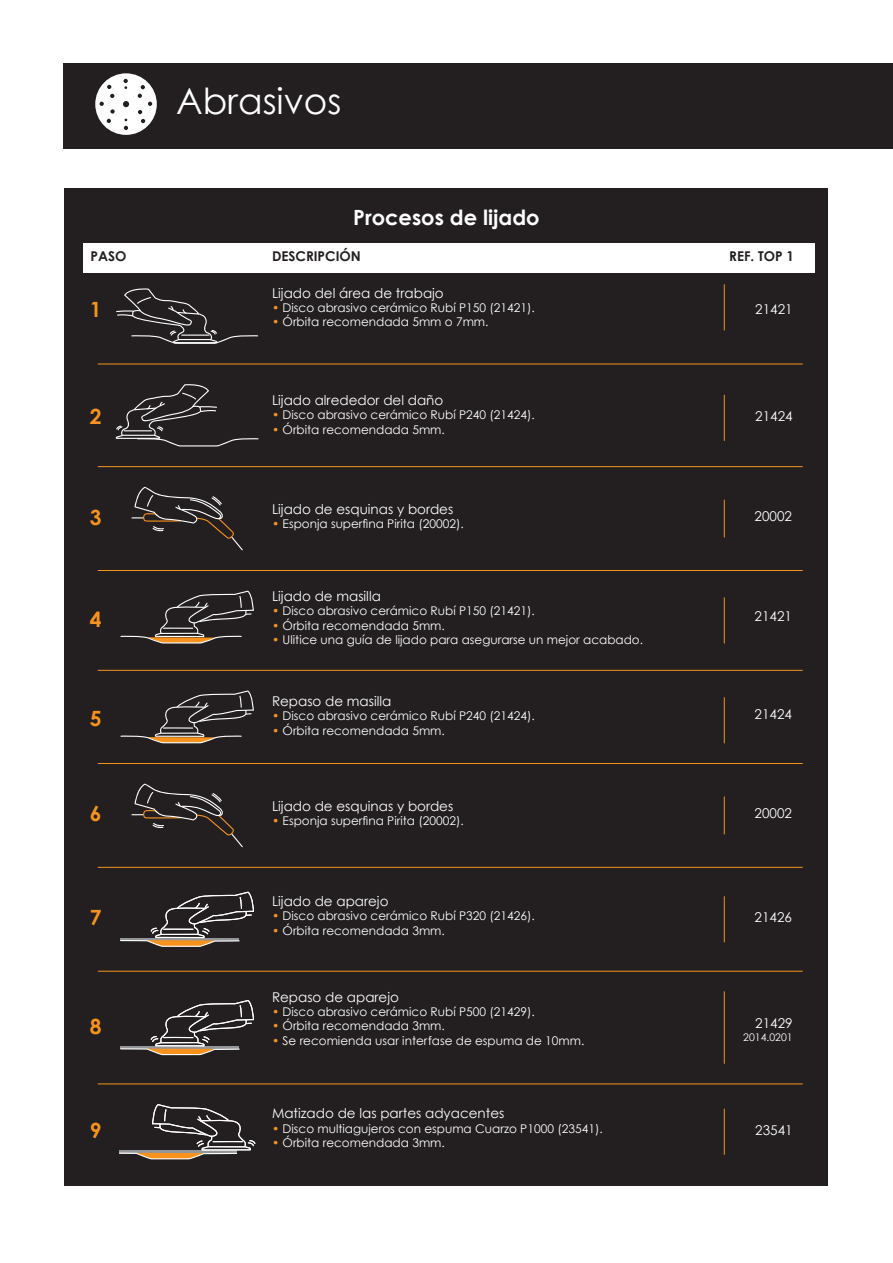
<style>
.page{position:relative;width:893px;height:1263px;background:#fff}
.page>*{position:absolute;margin:0;border:0;box-sizing:border-box;transform-origin:0 0}
.t1{font:36px "Century Gothic";color:#fff}
.t2{font:700 21px "Century Gothic";color:#fff}
.t3{font:700 21px "Century Gothic";color:#f7931d}
.t4{font:13.5px "Century Gothic";color:#fff}
.t5{font:700 13.5px "Century Gothic";color:#231f20}
.t6{font:12px "Century Gothic";color:#fff}
.t7{font:10.5px "Century Gothic";color:#fff}
.s1{color:#f7931d}
</style>
<div class="page">
<div style="left:64px;top:63px;width:829px;height:85px;background:#231f20"></div>
<div style="left:65px;top:189px;width:763px;height:997px;background:#231f20"></div>
<div style="left:83px;top:243px;width:731px;height:29px;background:#fff"></div>
<hr style="left:98px;top:364px;width:705px;height:1px;background:#f7931d">
<hr style="left:98px;top:466px;width:705px;height:1px;background:#f7931d">
<hr style="left:98px;top:570px;width:705px;height:1px;background:#f7931d">
<hr style="left:98px;top:763px;width:705px;height:1px;background:#f7931d">
<hr style="left:98px;top:670px;width:705px;height:1px;background:#f7931d">
<hr style="left:98px;top:867px;width:705px;height:1px;background:#f7931d">
<hr style="left:98px;top:971px;width:705px;height:1px;background:#f7931d">
<hr style="left:98px;top:1084px;width:705px;height:1px;background:#f7931d">
<hr style="left:724px;top:284px;width:1px;height:46px;background:#f7931d">
<svg style="left:116px;top:288px;width:142px;height:56px"></svg>
<hr style="left:724px;top:395px;width:1px;height:46px;background:#f7931d">
<svg style="left:116px;top:384px;width:143px;height:62px"></svg>
<hr style="left:724px;top:597px;width:1px;height:46px;background:#f7931d">
<svg style="left:120px;top:591px;width:134px;height:52px"></svg>
<hr style="left:724px;top:697px;width:1px;height:46px;background:#f7931d">
<svg style="left:120px;top:690px;width:134px;height:53px"></svg>
<hr style="left:724px;top:500px;width:1px;height:37px;background:#f7931d">
<svg style="left:131px;top:486px;width:112px;height:64px"></svg>
<hr style="left:724px;top:796px;width:1px;height:38px;background:#f7931d">
<svg style="left:131px;top:783px;width:112px;height:64px"></svg>
<hr style="left:724px;top:896px;width:1px;height:46px;background:#f7931d">
<hr style="left:724px;top:991px;width:1px;height:73px;background:#f7931d">
<svg style="left:120px;top:1000px;width:134px;height:55px"></svg>
<hr style="left:724px;top:1109px;width:1px;height:46px;background:#f7931d">
<svg style="left:119px;top:1104px;width:136px;height:55px"></svg>
<svg style="left:120px;top:891px;width:134px;height:56px"></svg>
<svg style="left:95px;top:73px;width:62px;height:62px"></svg>
<h1 class="t1" style="left:176px;top:76px;width:167px">Abrasivos</h1>
<h2 class="t2" style="left:353px;top:201px;width:188px">Procesos de lijado</h2>
<p class="t5" style="left:91px;top:246px;width:37px">PASO</p>
<p class="t5" style="left:272px;top:246px;width:90px">DESCRIPCIÓN</p>
<p class="t5" style="left:729px;top:246px;width:66px">REF. TOP 1</p>
<h2 class="t3" style="left:90px;top:293px;width:13px">1</h2>
<p class="t5" style="left:707px;top:251px;width:66px">REF. TOP 1</p>
<p class="t4" style="left:272px;top:283px;width:173px">Lijado del área de trabajo</p>
<p class="t6" style="left:272px;top:299px;width:264px"><span class="s1">•</span> Disco abrasivo cerámico Rubí P150 (21421).</p>
<p class="t6" style="left:272px;top:314px;width:218px"><span class="s1">•</span> Órbita recomendada 5mm o 7mm.</p>
<p class="t4" style="left:755px;top:300px;width:39px">21421</p>
<p class="t4" style="left:272px;top:391px;width:173px">Lijado alrededor del daño</p>
<p class="t6" style="left:272px;top:407px;width:264px"><span class="s1">•</span> Disco abrasivo cerámico Rubí P240 (21424).</p>
<p class="t6" style="left:272px;top:421px;width:174px"><span class="s1">•</span> Órbita recomendada 5mm.</p>
<h2 class="t3" style="left:90px;top:400px;width:13px">2</h2>
<p class="t4" style="left:755px;top:407px;width:39px">21424</p>
<p class="t4" style="left:272px;top:499px;width:183px">Lijado de esquinas y bordes</p>
<p class="t6" style="left:272px;top:515px;width:193px"><span class="s1">•</span> Esponja superfina Pirita (20002).</p>
<h2 class="t3" style="left:90px;top:501px;width:13px">3</h2>
<p class="t4" style="left:755px;top:507px;width:39px">20002</p>
<p class="t4" style="left:272px;top:587px;width:110px">Lijado de masilla</p>
<p class="t6" style="left:272px;top:603px;width:264px"><span class="s1">•</span> Disco abrasivo cerámico Rubí P150 (21421).</p>
<p class="t6" style="left:272px;top:617px;width:174px"><span class="s1">•</span> Órbita recomendada 5mm.</p>
<p class="t6" style="left:272px;top:631px;width:373px"><span class="s1">•</span> Ulitice una guía de lijado para asegurarse un mejor acabado.</p>
<h2 class="t3" style="left:90px;top:603px;width:13px">4</h2>
<p class="t4" style="left:755px;top:606px;width:39px">21421</p>
<p class="t4" style="left:272px;top:692px;width:121px">Repaso de masilla</p>
<p class="t6" style="left:272px;top:708px;width:264px"><span class="s1">•</span> Disco abrasivo cerámico Rubí P240 (21424).</p>
<p class="t6" style="left:272px;top:722px;width:174px"><span class="s1">•</span> Órbita recomendada 5mm.</p>
<h2 class="t3" style="left:90px;top:703px;width:13px">5</h2>
<p class="t4" style="left:755px;top:705px;width:39px">21424</p>
<p class="t4" style="left:272px;top:796px;width:183px">Lijado de esquinas y bordes</p>
<p class="t6" style="left:272px;top:812px;width:193px"><span class="s1">•</span> Esponja superfina Pirita (20002).</p>
<h2 class="t3" style="left:90px;top:798px;width:13px">6</h2>
<p class="t4" style="left:755px;top:804px;width:39px">20002</p>
<p class="t4" style="left:272px;top:892px;width:118px">Lijado de aparejo</p>
<p class="t6" style="left:272px;top:908px;width:264px"><span class="s1">•</span> Disco abrasivo cerámico Rubí P320 (21426).</p>
<p class="t6" style="left:272px;top:922px;width:174px"><span class="s1">•</span> Órbita recomendada 3mm.</p>
<h2 class="t3" style="left:90px;top:902px;width:13px">7</h2>
<p class="t4" style="left:755px;top:908px;width:39px">21426</p>
<p class="t4" style="left:272px;top:987px;width:128px">Repaso de aparejo</p>
<p class="t6" style="left:272px;top:1003px;width:264px"><span class="s1">•</span> Disco abrasivo cerámico Rubí P500 (21429).</p>
<p class="t6" style="left:272px;top:1017px;width:174px"><span class="s1">•</span> Órbita recomendada 3mm.</p>
<p class="t6" style="left:272px;top:1032px;width:314px"><span class="s1">•</span> Se recomienda usar interfase de espuma de 10mm.</p>
<h2 class="t3" style="left:90px;top:1010px;width:13px">8</h2>
<p class="t4" style="left:755px;top:1014px;width:39px">21429</p>
<p class="t7" style="left:743px;top:1029px;width:51px">2014.0201</p>
<p class="t4" style="left:272px;top:1104px;width:234px">Matizado de las partes adyacentes</p>
<p class="t6" style="left:272px;top:1120px;width:332px"><span class="s1">•</span> Disco multiagujeros con espuma Cuarzo P1000 (23541).</p>
<p class="t6" style="left:272px;top:1134px;width:174px"><span class="s1">•</span> Órbita recomendada 3mm.</p>
<h2 class="t3" style="left:90px;top:1114px;width:13px">9</h2>
<p class="t4" style="left:755px;top:1121px;width:39px">23541</p>
</div>
